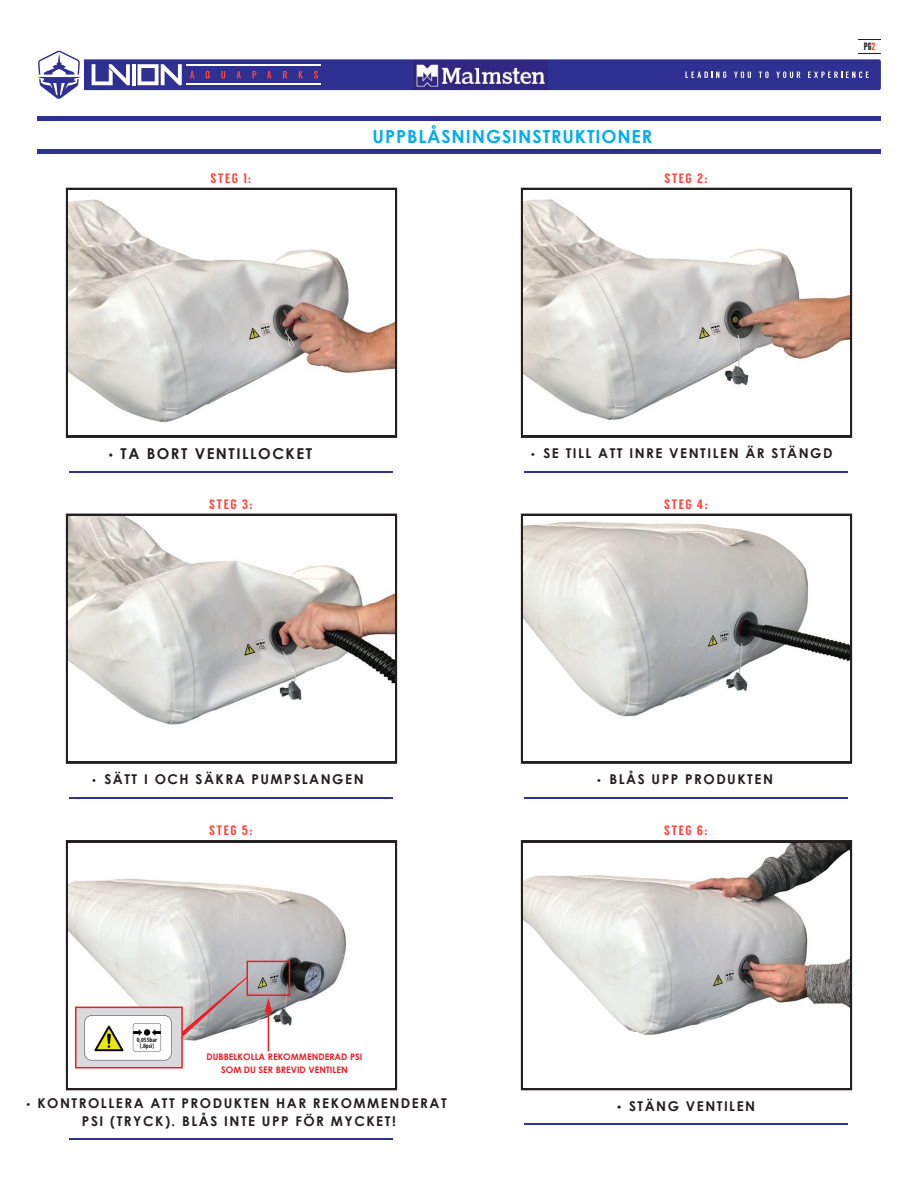
<style>
.page{position:relative;width:918px;height:1188px;background:#fff}
.page>*{position:absolute;margin:0;border:0;box-sizing:border-box;transform-origin:0 0}
.t1{font:700 18px "Century Gothic";letter-spacing:.05em;color:#00aeef}
.t2{font:700 15px "Century Gothic";letter-spacing:.1em;color:#231f20}
.t3{font:13.65px "Langdon";letter-spacing:.1em;color:#ff4338}
.t4{font:700 13.5px/17.9px "Century Gothic";letter-spacing:.11em;color:#231f20;text-align:center}
.t5{font:700 10.65px "Franchise";color:#231f20}
.t6{font:700 9px/12.9px "Century Gothic";color:#ee1d23;text-align:center}
.t7{font:700 condensed 6.6px/5.8px "Myriad Pro";color:#231f20;text-align:center}
.s1{color:#ff4338}
.s2{font-family:"Myriad Pro";font-weight:400}
.s3{font-style:inherit}
.s4{font-family:"Myriad Pro";font-weight:400;font-size:15px}
</style>
<div class="page">
<hr style="left:37px;top:149px;width:844px;height:4px;background:#2e3092">
<hr style="left:37px;top:117px;width:844px;height:4px;background:#2e3092">
<hr style="left:70px;top:471px;width:323px;height:2px;background:#2e3092">
<hr style="left:525px;top:471px;width:323px;height:2px;background:#2e3092">
<div style="left:66px;top:188px;width:331px;height:250px;border:6px solid #231f20"></div>
<img style="left:69px;top:191px;width:325px;height:244px">
<div style="left:521px;top:188px;width:331px;height:250px;border:6px solid #231f20"></div>
<img style="left:524px;top:191px;width:325px;height:244px">
<hr style="left:70px;top:797px;width:323px;height:2px;background:#2e3092">
<hr style="left:525px;top:797px;width:323px;height:2px;background:#2e3092">
<div style="left:66px;top:514px;width:331px;height:250px;border:6px solid #231f20"></div>
<img style="left:69px;top:517px;width:325px;height:244px">
<div style="left:521px;top:514px;width:331px;height:250px;border:6px solid #231f20"></div>
<img style="left:524px;top:517px;width:325px;height:244px">
<hr style="left:70px;top:1138px;width:323px;height:2px;background:#2e3092">
<hr style="left:525px;top:1123px;width:323px;height:2px;background:#2e3092">
<div style="left:66px;top:840px;width:331px;height:250px;border:6px solid #231f20"></div>
<img style="left:69px;top:843px;width:325px;height:244px">
<div style="left:521px;top:840px;width:331px;height:250px;border:6px solid #231f20"></div>
<img style="left:524px;top:843px;width:325px;height:244px">
<div style="left:247px;top:961px;width:43px;height:35px;border:2px solid #ee1d23"></div>
<hr style="left:268px;top:1010px;width:1px;height:41px;background:#ee1d23">
<svg style="left:265px;top:998px;width:7px;height:15px"></svg>
<svg style="left:181px;top:977px;width:67px;height:59px"></svg>
<svg style="left:37px;top:51px;width:844px;height:48px"></svg>
<svg style="left:858px;top:39px;width:23px;height:1px"></svg>
<div style="left:75px;top:1007px;width:108px;height:61px;background:#dad9db;border:2px solid #ee1d23"></div>
<svg style="left:84px;top:1015px;width:88px;height:45px"></svg>
<div style="left:144px;top:1029px;width:6px;height:7px;background:#050504;border-radius:50%"></div>
<img style="left:414px;top:60px;width:133px;height:29px">
<p class="t3" style="left:211px;top:170px;width:42px">STEG 1:</p>
<h1 class="t1" style="left:373px;top:123px;width:281px">UPPBLÅSNINGSINSTRUKTIONER</h1>
<p class="t3" style="left:664px;top:170px;width:45px">STEG 2:</p>
<p class="t5" style="left:864px;top:41px;width:13px">PG<span class="s1">2</span></p>
<p class="t2" style="left:109px;top:442px;width:205px"><span class="s2">•</span> TA BORT VENTILLOCKET</p>
<p class="t3" style="left:209px;top:496px;width:45px">STEG 3:</p>
<p class="t4" style="left:531px;top:443px;width:303px"><span class="s2">•</span> SE TILL ATT INRE VENTIL<span class="s3">EN</span> ÄR STÄNGD</p>
<p class="t3" style="left:664px;top:496px;width:45px">STEG 4:</p>
<p class="t4" style="left:92px;top:769px;width:273px"><span class="s2">•</span> SÄTT I OCH SÄKRA PUMPSLANG<span class="s3">EN</span></p>
<p class="t3" style="left:209px;top:823px;width:45px">STEG 5:</p>
<p class="t7" style="left:137px;top:1037px;width:22px">0,055bar (.8psi)</p>
<p class="t6" style="left:206px;top:1050px;width:157px">DUBBELKOLLA REKOMMENDERAD PSI<br>SOM DU SER BREVID VENTILEN</p>
<p class="t4" style="left:27px;top:1094px;width:422px"><span class="s2">•</span> KONTROLLERA ATT PRODUKTEN HAR REKOMMENDERAT<br>PSI (TRYCK)<span class="s3">.</span> BLÅS INTE UPP FÖR MYCKET!</p>
<p class="t4" style="left:597px;top:770px;width:177px"><span class="s2">•</span> BLÅS UPP PRODUKTEN</p>
<p class="t3" style="left:664px;top:823px;width:45px">STEG 6:</p>
<p class="t4" style="left:617px;top:1096px;width:140px"><span class="s4">•</span> STÄNG VENTILEN</p>
</div>
